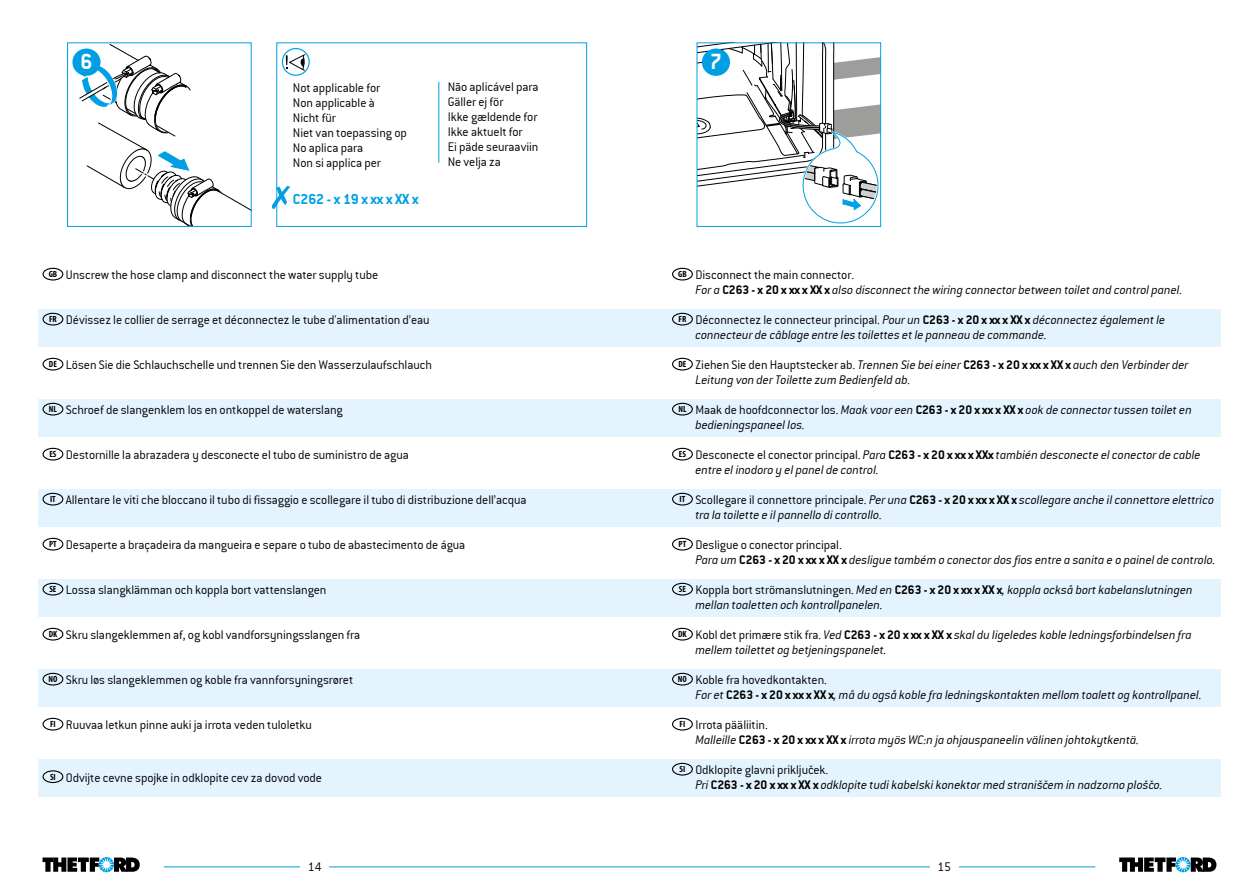
<style>
.page{position:relative;width:1259px;height:893px;background:#fff}
.page>*{position:absolute;margin:0;border:0;box-sizing:border-box;transform-origin:0 0}
.t1{font:700 23.85px "Conduit IT Cbold";color:#fff}
.t2{font:700 15.75px "Conduit IT Cbold";letter-spacing:-.005em;color:#009fe3}
.t3{font:italic 300 13.5px/15px "Conduit IT Clightitalic";letter-spacing:-.005em;color:#000}
.t4{font:300 13.5px/15px "Conduit IT Clight";letter-spacing:-.005em;color:#000}
.s1{font-family:"Conduit IT Cbold";font-weight:700;font-style:normal}
.s2{font-family:"Conduit IT Clightitalic";font-style:italic}
.s3{font-family:"Conduit IT Cbold";font-weight:700}
.s4{font-family:"Conduit IT Clight";font-style:normal}
</style>
<div class="page">
<svg style="left:1119px;top:857px;width:97px;height:15px"></svg>
<svg style="left:43px;top:857px;width:97px;height:15px"></svg>
<hr style="left:164px;top:866px;width:931px;height:1px;background:#009fe3">
<div style="left:930px;top:855px;width:28px;height:24px;background:#fff"></div>
<div style="left:300px;top:855px;width:29px;height:24px;background:#fff"></div>
<div style="left:38px;top:309px;width:1182px;height:37px;background:#e4f4fe"></div>
<div style="left:38px;top:399px;width:1182px;height:37px;background:#e4f4fe"></div>
<div style="left:38px;top:489px;width:1182px;height:37px;background:#e4f4fe"></div>
<div style="left:38px;top:579px;width:1182px;height:37px;background:#e4f4fe"></div>
<div style="left:38px;top:669px;width:1182px;height:37px;background:#e4f4fe"></div>
<div style="left:38px;top:759px;width:1182px;height:37px;background:#e4f4fe"></div>
<div style="left:672px;top:268px;width:21px;height:13px;border:1px solid #000;border-radius:50%"></div>
<div style="left:672px;top:313px;width:21px;height:13px;border:1px solid #000;border-radius:50%"></div>
<div style="left:672px;top:358px;width:21px;height:13px;border:1px solid #000;border-radius:50%"></div>
<div style="left:672px;top:403px;width:21px;height:13px;border:1px solid #000;border-radius:50%"></div>
<div style="left:672px;top:448px;width:21px;height:13px;border:1px solid #000;border-radius:50%"></div>
<div style="left:672px;top:493px;width:21px;height:13px;border:1px solid #000;border-radius:50%"></div>
<div style="left:672px;top:538px;width:21px;height:13px;border:1px solid #000;border-radius:50%"></div>
<div style="left:672px;top:583px;width:21px;height:13px;border:1px solid #000;border-radius:50%"></div>
<div style="left:672px;top:628px;width:21px;height:13px;border:1px solid #000;border-radius:50%"></div>
<div style="left:672px;top:673px;width:21px;height:13px;border:1px solid #000;border-radius:50%"></div>
<div style="left:672px;top:718px;width:21px;height:13px;border:1px solid #000;border-radius:50%"></div>
<div style="left:672px;top:763px;width:21px;height:13px;border:1px solid #000;border-radius:50%"></div>
<svg style="left:79px;top:45px;width:170px;height:180px"></svg>
<div style="left:67px;top:43px;width:184px;height:184px;border:1px solid #009fe3"></div>
<svg style="left:698px;top:45px;width:181px;height:179px"></svg>
<div style="left:696px;top:43px;width:185px;height:184px;border:1px solid #009fe3"></div>
<div style="left:72px;top:49px;width:29px;height:27px;background:#009fe3;border-radius:50%"></div>
<div style="left:702px;top:49px;width:28px;height:27px;background:#009fe3;border-radius:50%"></div>
<div style="left:43px;top:268px;width:20px;height:13px;border:1px solid #000;border-radius:50%"></div>
<div style="left:43px;top:313px;width:20px;height:13px;border:1px solid #000;border-radius:50%"></div>
<div style="left:43px;top:358px;width:20px;height:13px;border:1px solid #000;border-radius:50%"></div>
<div style="left:43px;top:403px;width:20px;height:13px;border:1px solid #000;border-radius:50%"></div>
<div style="left:43px;top:448px;width:20px;height:13px;border:1px solid #000;border-radius:50%"></div>
<div style="left:43px;top:493px;width:20px;height:13px;border:1px solid #000;border-radius:50%"></div>
<div style="left:43px;top:538px;width:20px;height:13px;border:1px solid #000;border-radius:50%"></div>
<div style="left:43px;top:583px;width:20px;height:13px;border:1px solid #000;border-radius:50%"></div>
<div style="left:43px;top:628px;width:20px;height:13px;border:1px solid #000;border-radius:50%"></div>
<div style="left:43px;top:673px;width:20px;height:13px;border:1px solid #000;border-radius:50%"></div>
<div style="left:43px;top:718px;width:20px;height:13px;border:1px solid #000;border-radius:50%"></div>
<div style="left:43px;top:770px;width:20px;height:13px;border:1px solid #000;border-radius:50%"></div>
<div style="left:276px;top:43px;width:311px;height:184px;border:1px solid #009fe3"></div>
<hr style="left:438px;top:82px;width:1px;height:81px;background:#009fe3">
<div style="left:282px;top:48px;width:28px;height:28px;border:1px solid #009fe3;border-radius:50%"></div>
<svg style="left:286px;top:54px;width:20px;height:17px"></svg>
<svg style="left:272px;top:186px;width:18px;height:23px"></svg>
<h1 class="t1" style="left:80px;top:48px;width:14px">6</h1>
<h1 class="t1" style="left:710px;top:48px;width:14px">7</h1>
<p class="t4" style="left:293px;top:80px;width:115px">Not applicable for<br>Non applicable à<br>Nicht für<br>Niet van toepassing op<br>No aplica para<br>Non si applica per</p>
<p class="t4" style="left:448px;top:80px;width:92px">Não aplicável para<br>Gäller ej för<br>Ikke gældende for<br>Ikke aktuelt for<br>Ei päde seuraaviin<br>Ne velja za</p>
<p class="t2" style="left:293px;top:190px;width:127px">C262 - x 19 x xx x XX x</p>
<p class="t4" style="left:49px;top:267px;width:331px"><sup>GB</sup> Unscrew the hose clamp and disconnect the water supply tube</p>
<p class="t4" style="left:49px;top:312px;width:382px"><sup>FR</sup> Dévissez le collier de serrage et déconnectez le tube d'alimentation d’eau</p>
<p class="t4" style="left:49px;top:357px;width:384px"><sup>DE</sup> Lösen Sie die Schlauchschelle und trennen Sie den Wasserzulaufschlauch</p>
<p class="t4" style="left:49px;top:402px;width:295px"><sup>NL</sup> Schroef de slangenklem los en ontkoppel de waterslang</p>
<p class="t4" style="left:49px;top:447px;width:361px"><sup>ES</sup> Destornille la abrazadera y desconecte el tubo de suministro de agua</p>
<p class="t4" style="left:50px;top:492px;width:478px"><sup>IT</sup> Allentare le viti che bloccano il tubo di fissaggio e scollegare il tubo di distribuzione dell’acqua</p>
<p class="t4" style="left:49px;top:537px;width:418px"><sup>PT</sup> Desaperte a braçadeira da mangueira e separe o tubo de abastecimento de água</p>
<p class="t4" style="left:49px;top:582px;width:279px"><sup>SE</sup> Lossa slangklämman och koppla bort vattenslangen</p>
<p class="t4" style="left:49px;top:627px;width:313px"><sup>DK</sup> Skru slangeklemmen af, og kobl vandforsyningsslangen fra</p>
<p class="t4" style="left:48px;top:672px;width:306px"><sup>NO</sup> Skru løs slangeklemmen og koble fra vannforsyningsrøret</p>
<p class="t4" style="left:50px;top:717px;width:263px"><sup>FI</sup> Ruuvaa letkun pinne auki ja irrota veden tuloletku</p>
<p class="t4" style="left:50px;top:770px;width:273px"><sup>SI</sup> Odvijte cevne spojke in odklopite cev za dovod vode</p>
<p class="t4" style="left:678px;top:267px;width:177px"><sup>GB</sup> Disconnect the main connector.</p>
<p class="t3" style="left:695px;top:282px;width:488px">For a <span class="s1">C263 - x 20 x xx x XX x</span> also disconnect the wiring connector between toilet and control panel.</p>
<p class="t4" style="left:678px;top:312px;width:488px"><sup>FR</sup> Déconnectez le connecteur principal. <span class="s2">Pour un</span> <span class="s3">C263 - x 20 x xx x XX x</span> <span class="s2">déconnectez également le</span></p>
<p class="t3" style="left:695px;top:327px;width:353px">connecteur de câblage entre les toilettes et le panneau de commande.</p>
<p class="t3" style="left:695px;top:357px;width:494px;text-indent:-17px"><sup>DE</sup> <span class="s4">Ziehen Sie den Hauptstecker ab.</span> Trennen Sie bei einer <span class="s1">C263 - x 20 x xx x XX x</span> auch den Verbinder der<br>Leitung von der Toilette zum Bedienfeld ab.</p>
<p class="t3" style="left:695px;top:402px;width:498px;text-indent:-17px"><sup>NL</sup> <span class="s4">Maak de hoofdconnector los.</span> Maak voor een <span class="s1">C263 - x 20 x xx x XX x</span> ook de connector tussen toilet en bedieningspaneel los.</p>
<p class="t3" style="left:695px;top:447px;width:507px;text-indent:-16px"><sup>ES</sup> <span class="s4">Desconecte el conector principal.</span> Para <span class="s1">C263 - x 20 x xx x XXx</span> también desconecte el conector de cable entre el inodoro y el panel de control.</p>
<p class="t3" style="left:695px;top:492px;width:520px;text-indent:-16px"><sup>IT</sup> <span class="s4">Scollegare il connettore principale.</span> Per una <span class="s1">C263 - x 20 x xx x XX x</span> scollegare anche il connettore elettrico tra la toilette e il pannello di controllo.</p>
<p class="t4" style="left:678px;top:537px;width:165px"><sup>PT</sup> Desligue o conector principal.</p>
<p class="t3" style="left:695px;top:552px;width:522px">Para um <span class="s1">C263 - x 20 x xx x XX x</span> desligue também o conector dos fios entre a sanita e o painel de controlo.</p>
<p class="t3" style="left:695px;top:582px;width:499px;text-indent:-16px"><sup>SE</sup> <span class="s4">Koppla bort strömanslutningen.</span> Med en <span class="s1">C263 - x 20 x xx x XX x</span>, koppla också bort kabelanslutningen mellan toaletten och kontrollpanelen.</p>
<p class="t3" style="left:695px;top:627px;width:498px;text-indent:-17px"><sup>DK</sup> <span class="s4">Kobl det primære stik fra.</span> Ved <span class="s1">C263 - x 20 x xx x XX x</span> skal du ligeledes koble ledningsforbindelsen fra mellem toilettet og betjeningspanelet.</p>
<p class="t4" style="left:678px;top:672px;width:151px"><sup>NO</sup> Koble fra hovedkontakten.</p>
<p class="t3" style="left:695px;top:687px;width:508px">For et <span class="s1">C263 - x 20 x xx x XX x</span>, må du også koble fra ledningskontakten mellom toalett og kontrollpanel.</p>
<p class="t4" style="left:679px;top:717px;width:90px"><sup>FI</sup> Irrota pääliitin.</p>
<p class="t3" style="left:695px;top:732px;width:445px">Malleille <span class="s1">C263 - x 20 x xx x XX x</span> irrota myös WC:n ja ohjauspaneelin välinen johtokytkentä.</p>
<p class="t4" style="left:679px;top:762px;width:150px"><sup>SI</sup> Odklopite glavni prikljucˇek.</p>
<p class="t3" style="left:695px;top:777px;width:469px">Pri <span class="s1">C263 - x 20 x xx x XX x</span> odklopite tudi kabelski konektor med stranišcˇem in nadzorno plošcˇo.</p>
<p class="t4" style="left:308px;top:859px;width:15px">14</p>
<p class="t4" style="left:937px;top:859px;width:15px">15</p>
</div>
